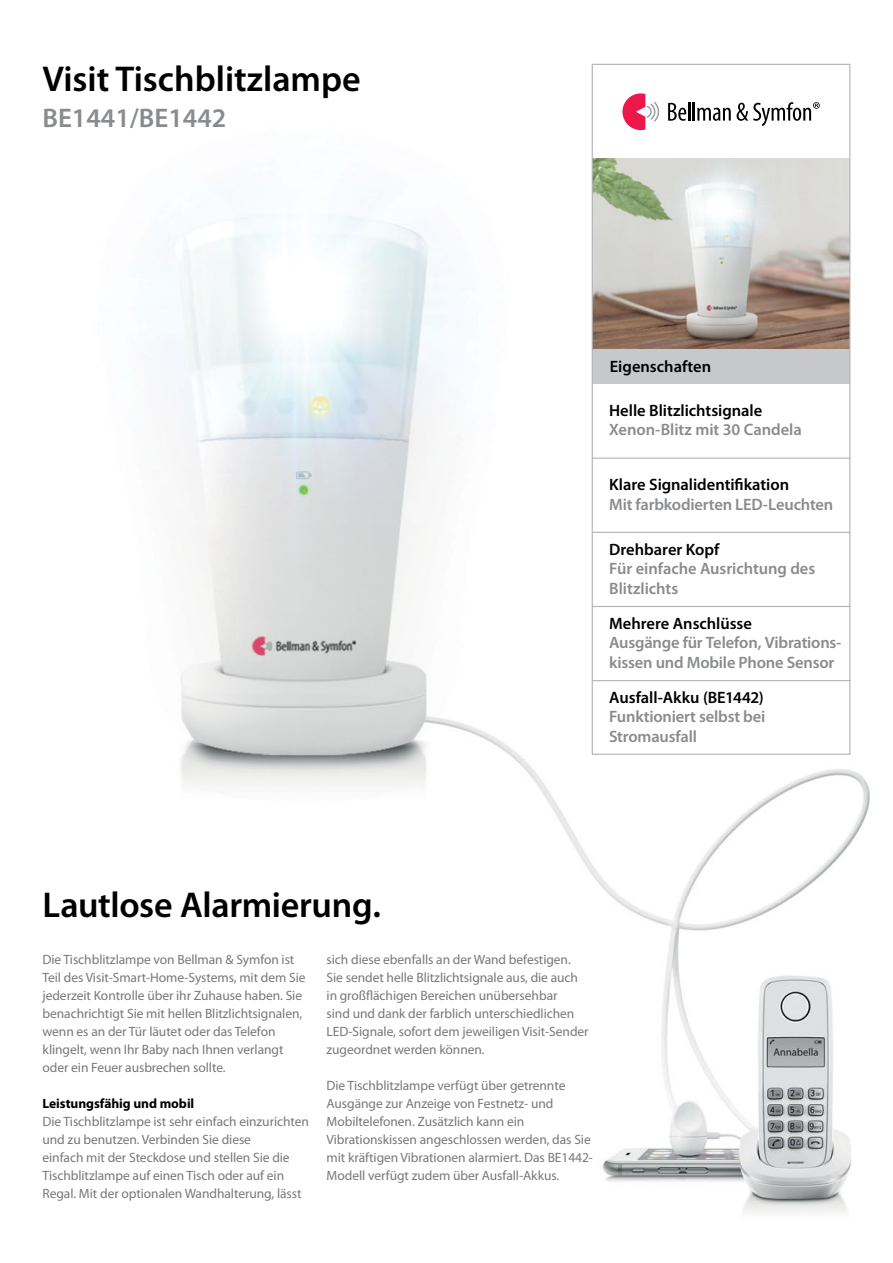
<style>
.page{position:relative;width:893px;height:1263px;background:#fff}
.page>*{position:absolute;margin:0;border:0;box-sizing:border-box;transform-origin:0 0}
.t1{font:600 36px "Myriad Pro";letter-spacing:-.005em;color:#000}
.t2{font:600 27px "Myriad Pro";color:#898b8e}
.t3{font:600 16.5px/19.5px "Myriad Pro";letter-spacing:-.01em;color:#898b8e}
.t4{font:600 16.5px "Myriad Pro";color:#000}
.t5{font:13.5px/18px "Myriad Pro";letter-spacing:-.005em;color:#77787b}
.t6{font:700 13.5px "Myriad Pro";letter-spacing:-.005em;color:#000}
</style>
<div class="page">
<img style="left:156px;top:63px;width:714px;height:1149px">
<img style="left:594px;top:159px;width:254px;height:190px">
<div style="left:592px;top:349px;width:258px;height:35px;background:#c7c8ca"></div>
<hr style="left:592px;top:458px;width:258px;height:1px;background:#b1b4b6">
<hr style="left:592px;top:532px;width:258px;height:1px;background:#b1b4b6">
<hr style="left:592px;top:606px;width:258px;height:1px;background:#b1b4b6">
<svg style="left:668px;top:102px;width:63px;height:19px"></svg>
<svg style="left:622px;top:93px;width:37px;height:37px"></svg>
<svg style="left:737px;top:102px;width:83px;height:24px"></svg>
<hr style="left:592px;top:680px;width:259px;height:1px;background:#b1b4b6">
<div style="left:592px;top:64px;width:258px;height:691px;border:1px solid #b1b4b6"></div>
<h1 class="t1" style="left:43px;top:56px;width:320px">Visit Tischblitzlampe</h1>
<h2 class="t2" style="left:43px;top:101px;width:185px">BE1441/BE1442</h2>
<p class="t4" style="left:610px;top:356px;width:103px">Eigenschaften</p>
<p class="t4" style="left:609px;top:400px;width:155px">Helle Blitzlichtsignale</p>
<p class="t3" style="left:609px;top:419px;width:194px">Xenon-Blitz mit 30 Candela</p>
<p class="t4" style="left:609px;top:474px;width:181px">Klare Signalidentifikation</p>
<p class="t3" style="left:609px;top:494px;width:226px">Mit farbkodierten LED-Leuchten</p>
<p class="t4" style="left:609px;top:538px;width:112px">Drehbarer Kopf</p>
<p class="t3" style="left:609px;top:558px;width:208px">Für einfache Ausrichtung des<br>Blitzlichts</p>
<p class="t4" style="left:609px;top:613px;width:144px">Mehrere Anschlüsse</p>
<p class="t3" style="left:609px;top:632px;width:234px">Ausgänge für Telefon, Vibrations&shy;kissen und Mobile Phone Sensor</p>
<p class="t4" style="left:609px;top:687px;width:156px">Ausfall-Akku (BE1442)</p>
<p class="t3" style="left:609px;top:707px;width:158px">Funktioniert selbst bei<br>Stromausfall</p>
<h1 class="t1" style="left:43px;top:882px;width:340px">Lautlose Alarmierung.</h1>
<p class="t5" style="left:43px;top:950px;width:265px">Die Tischblitzlampe von Bellman &amp; Symfon ist Teil des Visit-Smart-Home-Systems, mit dem Sie jederzeit Kontrolle über ihr Zuhause haben. Sie benachrichtigt Sie mit hellen Blitzlichtsignalen, wenn es an der Tür läutet oder das Telefon klingelt, wenn Ihr Baby nach Ihnen verlangt oder ein Feuer ausbrechen sollte.</p>
<p class="t6" style="left:43px;top:1094px;width:153px">Leistungsfähig und mobil</p>
<p class="t5" style="left:43px;top:1112px;width:268px">Die Tischblitzlampe ist sehr einfach einzurichten und zu benutzen. Verbinden Sie diese<br>einfach mit der Steckdose und stellen Sie die Tischblitzlampe auf einen Tisch oder auf ein Regal. Mit der optionalen Wandhalterung, lässt</p>
<p class="t5" style="left:327px;top:950px;width:264px">sich diese ebenfalls an der Wand befestigen.<br>Sie sendet helle Blitzlichtsignale aus, die auch in großflächigen Bereichen unübersehbar<br>sind und dank der farblich unterschiedlichen LED-Signale, sofort dem jeweiligen Visit-Sender zugeordnet werden können.</p>
<p class="t5" style="left:327px;top:1076px;width:268px">Die Tischblitzlampe verfügt über getrennte Ausgänge zur Anzeige von Festnetz- und Mobiltelefonen. Zusätzlich kann ein Vibrationskissen angeschlossen werden, das Sie mit kräftigen Vibrationen alarmiert. Das BE1442- Modell verfügt zudem über Ausfall-Akkus.</p>
</div>
